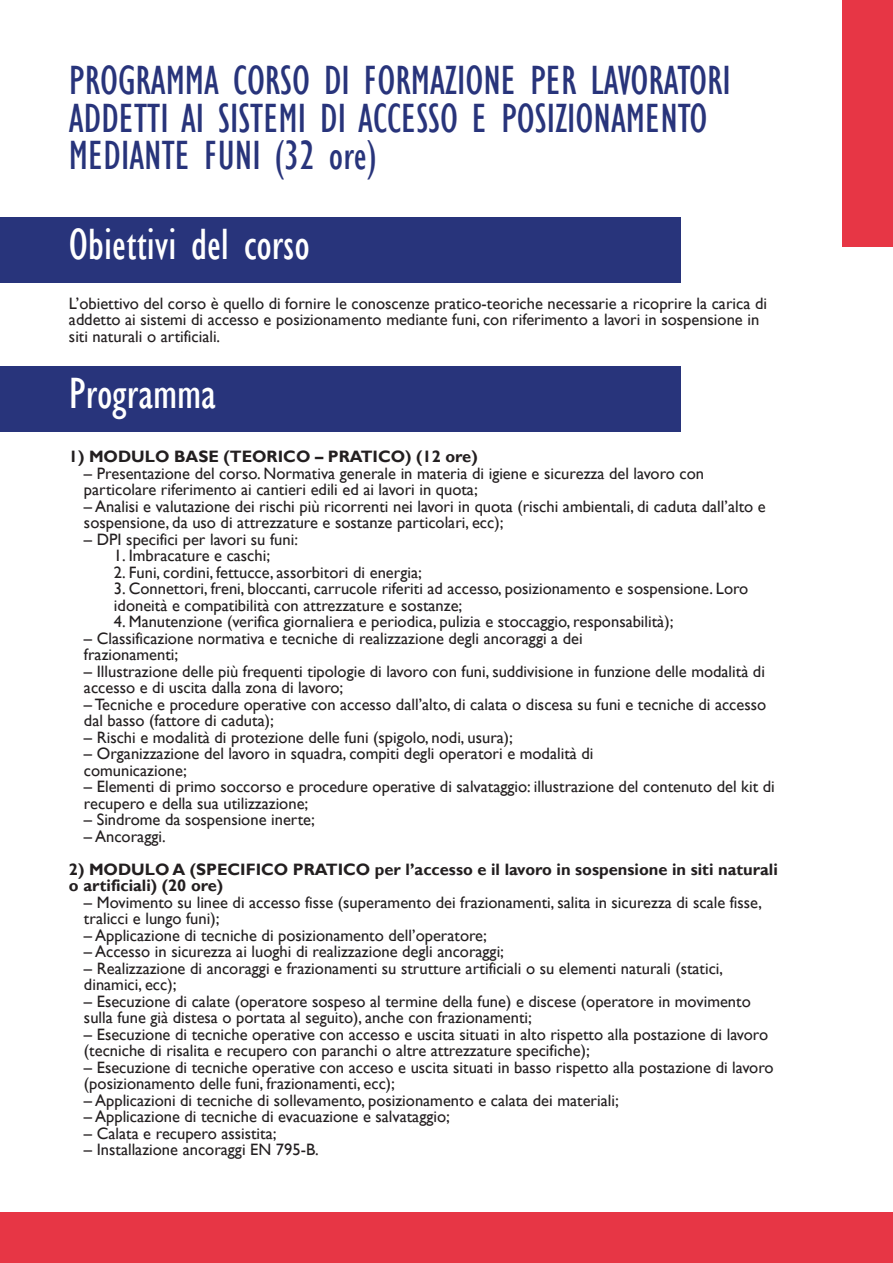
<style>
.page{position:relative;width:893px;height:1263px;background:#fff}
.page>*{position:absolute;margin:0;border:0;box-sizing:border-box;transform-origin:0 0}
.t1{font:condensed 45px "Gill Sans";color:#fff}
.t2{font:condensed 42px/37.5px "Gill Sans";color:#28347b}
.t3{font:16.5px/16.5px "Gill Sans";color:#231f20}
.t4{font:700 16.5px/16.5px "Gill Sans";color:#231f20}
</style>
<div class="page">
<div style="left:0;top:217px;width:681px;height:65px;background:#28347b"></div>
<div style="left:0;top:1212px;width:893px;height:51px;background:#e73645"></div>
<div style="left:842px;top:0;width:51px;height:246px;background:#e73645"></div>
<div style="left:0;top:367px;width:681px;height:65px;background:#28347b"></div>
<h2 class="t2" style="left:69px;top:62px;width:663px">PROGRAMMA CORSO DI FORMAZIONE PER LAVORATORI<br>ADDETTI AI SISTEMI DI ACCESSO E POSIZIONAMENTO<br>MEDIANTE FUNI (32 ore)</h2>
<h1 class="t1" style="left:69px;top:217px;width:242px">Obiettivi del corso</h1>
<p class="t3" style="left:69px;top:295px;width:700px">L’obiettivo del corso è quello di fornire le conoscenze pratico-teoriche necessarie a ricoprire la carica di addetto ai sistemi di accesso e posizionamento mediante funi, con riferimento a lavori in sospensione in siti naturali o artificiali.</p>
<h1 class="t1" style="left:69px;top:367px;width:148px">Programma</h1>
<p class="t4" style="left:69px;top:449px;width:410px">1) MODULO BASE (TEORICO – PRATICO) (12 ore)</p>
<p class="t3" style="left:84px;top:465px;width:622px">– Presentazione del corso. Normativa generale in materia di igiene e sicurezza del lavoro con particolare riferimento ai cantieri edili ed ai lavori in quota;</p>
<p class="t3" style="left:84px;top:498px;width:683px">– Analisi e valutazione dei rischi più ricorrenti nei lavori in quota (rischi ambientali, di caduta dall’alto e sospensione, da uso di attrezzature e sostanze particolari, ecc);</p>
<p class="t3" style="left:84px;top:531px;width:215px">– DPI specifici per lavori su funi:</p>
<p class="t3" style="left:114px;top:548px;width:158px">1. Imbracature e caschi;</p>
<p class="t3" style="left:114px;top:564px;width:309px">2. Funi, cordini, fettucce, assorbitori di energia;</p>
<p class="t3" style="left:114px;top:581px;width:636px">3. Connettori, freni, bloccanti, carrucole riferiti ad accesso, posizionamento e sospensione. Loro idoneità e compatibilità con attrezzature e sostanze;</p>
<p class="t3" style="left:114px;top:614px;width:561px">4. Manutenzione (verifica giornaliera e periodica, pulizia e stoccaggio, responsabilità);</p>
<p class="t3" style="left:84px;top:630px;width:500px">– Classificazione normativa e tecniche di realizzazione degli ancoraggi a dei frazionamenti;</p>
<p class="t3" style="left:84px;top:663px;width:682px">– Illustrazione delle più frequenti tipologie di lavoro con funi, suddivisione in funzione delle modalità di accesso e di uscita dalla zona di lavoro;</p>
<p class="t3" style="left:84px;top:696px;width:684px">– Tecniche e procedure operative con accesso dall’alto, di calata o discesa su funi e tecniche di accesso dal basso (fattore di caduta);</p>
<p class="t3" style="left:84px;top:729px;width:431px">– Rischi e modalità di protezione delle funi (spigolo, nodi, usura);</p>
<p class="t3" style="left:84px;top:746px;width:511px">– Organizzazione del lavoro in squadra, compiti degli operatori e modalità di comunicazione;</p>
<p class="t3" style="left:84px;top:779px;width:692px">– Elementi di primo soccorso e procedure operative di salvataggio: illustrazione del contenuto del kit di recupero e della sua utilizzazione;</p>
<p class="t3" style="left:84px;top:812px;width:232px">– Sindrome da sospensione inerte;</p>
<p class="t3" style="left:84px;top:828px;width:83px">– Ancoraggi.</p>
<p class="t4" style="left:69px;top:861px;width:710px">2) MODULO A (SPECIFICO PRATICO per l’accesso e il lavoro in sospensione in siti naturali o artificiali) (20 ore)</p>
<p class="t3" style="left:84px;top:894px;width:680px">– Movimento su linee di accesso fisse (superamento dei frazionamenti, salita in sicurezza di scale fisse, tralicci e lungo funi);</p>
<p class="t3" style="left:84px;top:927px;width:404px">– Applicazione di tecniche di posizionamento dell’operatore;</p>
<p class="t3" style="left:84px;top:944px;width:422px">– Accesso in sicurezza ai luoghi di realizzazione degli ancoraggi;</p>
<p class="t3" style="left:84px;top:960px;width:641px">– Realizzazione di ancoraggi e frazionamenti su strutture artificiali o su elementi naturali (statici, dinamici, ecc);</p>
<p class="t3" style="left:84px;top:993px;width:668px">– Esecuzione di calate (operatore sospeso al termine della fune) e discese (operatore in movimento sulla fune già distesa o portata al seguito), anche con frazionamenti;</p>
<p class="t3" style="left:84px;top:1026px;width:686px">– Esecuzione di tecniche operative con accesso e uscita situati in alto rispetto alla postazione di lavoro (tecniche di risalita e recupero con paranchi o altre attrezzature specifiche);</p>
<p class="t3" style="left:84px;top:1059px;width:691px">– Esecuzione di tecniche operative con acceso e uscita situati in basso rispetto alla postazione di lavoro (posizionamento delle funi, frazionamenti, ecc);</p>
<p class="t3" style="left:84px;top:1092px;width:536px">– Applicazioni di tecniche di sollevamento, posizionamento e calata dei materiali;</p>
<p class="t3" style="left:84px;top:1109px;width:367px">– Applicazione di tecniche di evacuazione e salvataggio;</p>
<p class="t3" style="left:84px;top:1125px;width:194px">– Calata e recupero assistita;</p>
<p class="t3" style="left:84px;top:1142px;width:236px">– Installazione ancoraggi EN 795-B.</p>
</div>
